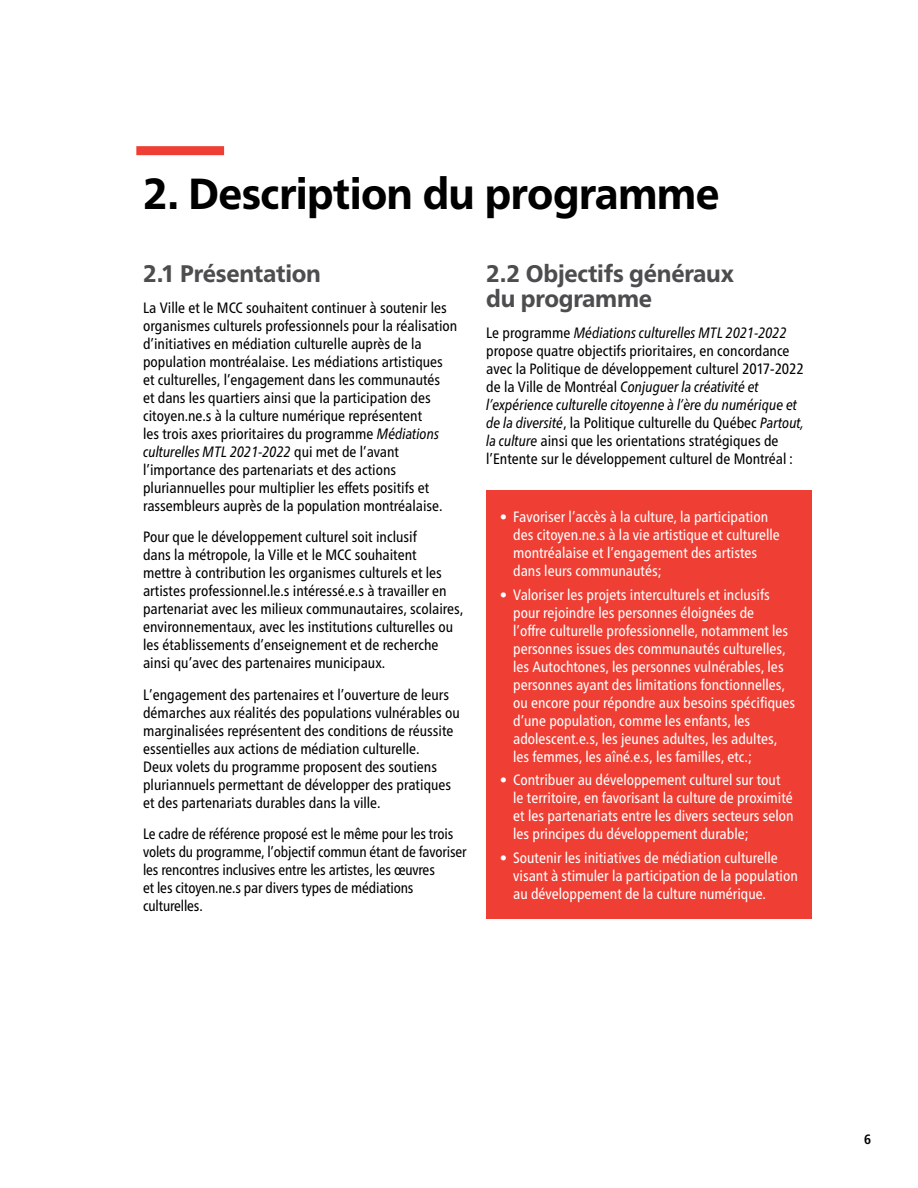
<style>
.page{position:relative;width:918px;height:1188px;background:#fff}
.page>*{position:absolute;margin:0;border:0;box-sizing:border-box;transform-origin:0 0}
.t1{font:800 43.5px "Frutiger Pro";letter-spacing:-.015em;color:#000;scale:.94 1}
.t2{font:800 24px/25.5px "Frutiger Pro";letter-spacing:-.01em;color:#4d4d4f;scale:.95 1}
.t3{font:condensed 15px/18px "Frutiger Pro";color:#000}
.t4{font:condensed 15px/18px "Frutiger Pro";color:#fff}
.t5{font:700 condensed 13.5px "Frutiger Pro";color:#000}
.s1{font-style:italic}
</style>
<div class="page">
<div style="left:136px;top:146px;width:88px;height:9px;background:#ef3e33"></div>
<div style="left:486px;top:491px;width:325px;height:428px;background:#ef3e33"></div>
<h1 class="t1" style="left:143px;top:168px;width:615px">2. Description du programme</h1>
<h2 class="t2" style="left:143px;top:261px;width:189px">2.1 Présentation</h2>
<p class="t3" style="left:143px;top:299px;width:316px">La Ville et le MCC souhaitent continuer à soutenir les organismes culturels professionnels pour la réalisation d’initiatives en médiation culturelle auprès de la population montréalaise. Les médiations artistiques et culturelles, l’engagement dans les communautés<br>et dans les quartiers ainsi que la participation des citoyen.ne.s à la culture numérique représentent<br>les trois axes prioritaires du programme <span class="s1">Médiations culturelles MTL 2021-2022</span> qui met de l’avant l’importance des partenariats et des actions pluriannuelles pour multiplier les effets positifs et rassembleurs auprès de la population montréalaise.</p>
<p class="t3" style="left:143px;top:528px;width:322px">Pour que le développement culturel soit inclusif<br>dans la métropole, la Ville et le MCC souhaitent<br>mettre à contribution les organismes culturels et les artistes professionnel.le.s intéressé.e.s à travailler en partenariat avec les milieux communautaires, scolaires, environnementaux, avec les institutions culturelles ou les établissements d’enseignement et de recherche ainsi qu’avec des partenaires municipaux.</p>
<p class="t3" style="left:143px;top:686px;width:318px">L’engagement des partenaires et l’ouverture de leurs démarches aux réalités des populations vulnérables ou marginalisées représentent des conditions de réussite essentielles aux actions de médiation culturelle.<br>Deux volets du programme proposent des soutiens pluriannuels permettant de développer des pratiques et des partenariats durables dans la ville.</p>
<p class="t3" style="left:143px;top:825px;width:325px">Le cadre de référence proposé est le même pour les trois volets du programme, l’objectif commun étant de favoriser les rencontres inclusives entre les artistes, les œuvres<br>et les citoyen.ne.s par divers types de médiations culturelles.</p>
<h2 class="t2" style="left:486px;top:261px;width:262px">2.2 Objectifs généraux du programme</h2>
<p class="t3" style="left:486px;top:324px;width:319px">Le programme <span class="s1">Médiations culturelles MTL 2021-2022 </span>propose quatre objectifs prioritaires, en concordance avec la Politique de développement culturel 2017‑2022 de la Ville de Montréal <span class="s1">Conjuguer la créativité et l’expérience culturelle citoyenne à l’ère du numérique et de la diversité</span>, la Politique culturelle du Québec <span class="s1">Partout, la culture</span> ainsi que les orientations stratégiques de l’Entente sur le développement culturel de Montréal :</p>
<p class="t4" style="left:513px;top:508px;width:268px;text-indent:-14px">• Favoriser l’accès à la culture, la participation des citoyen.ne.s à la vie artistique et culturelle montréalaise et l’engagement des artistes dans leurs communautés;</p>
<p class="t4" style="left:513px;top:586px;width:284px;text-indent:-14px">• Valoriser les projets interculturels et inclusifs pour rejoindre les personnes éloignées de<br>l’offre culturelle professionnelle, notamment les personnes issues des communautés culturelles, les Autochtones, les personnes vulnérables, les personnes ayant des limitations fonctionnelles, ou encore pour répondre aux besoins spécifiques d’une population, comme les enfants, les adolescent.e.s, les jeunes adultes, les adultes, les femmes, les aîné.e.s, les familles, etc.;</p>
<p class="t4" style="left:513px;top:771px;width:282px;text-indent:-14px">• Contribuer au développement culturel sur tout le territoire, en favorisant la culture de proximité et les partenariats entre les divers secteurs selon les principes du développement durable;</p>
<p class="t4" style="left:513px;top:848px;width:286px;text-indent:-14px">• Soutenir les initiatives de médiation culturelle visant à stimuler la participation de la population au développement de la culture numérique.</p>
<p class="t5" style="left:864px;top:1132px;width:8px">6</p>
</div>
